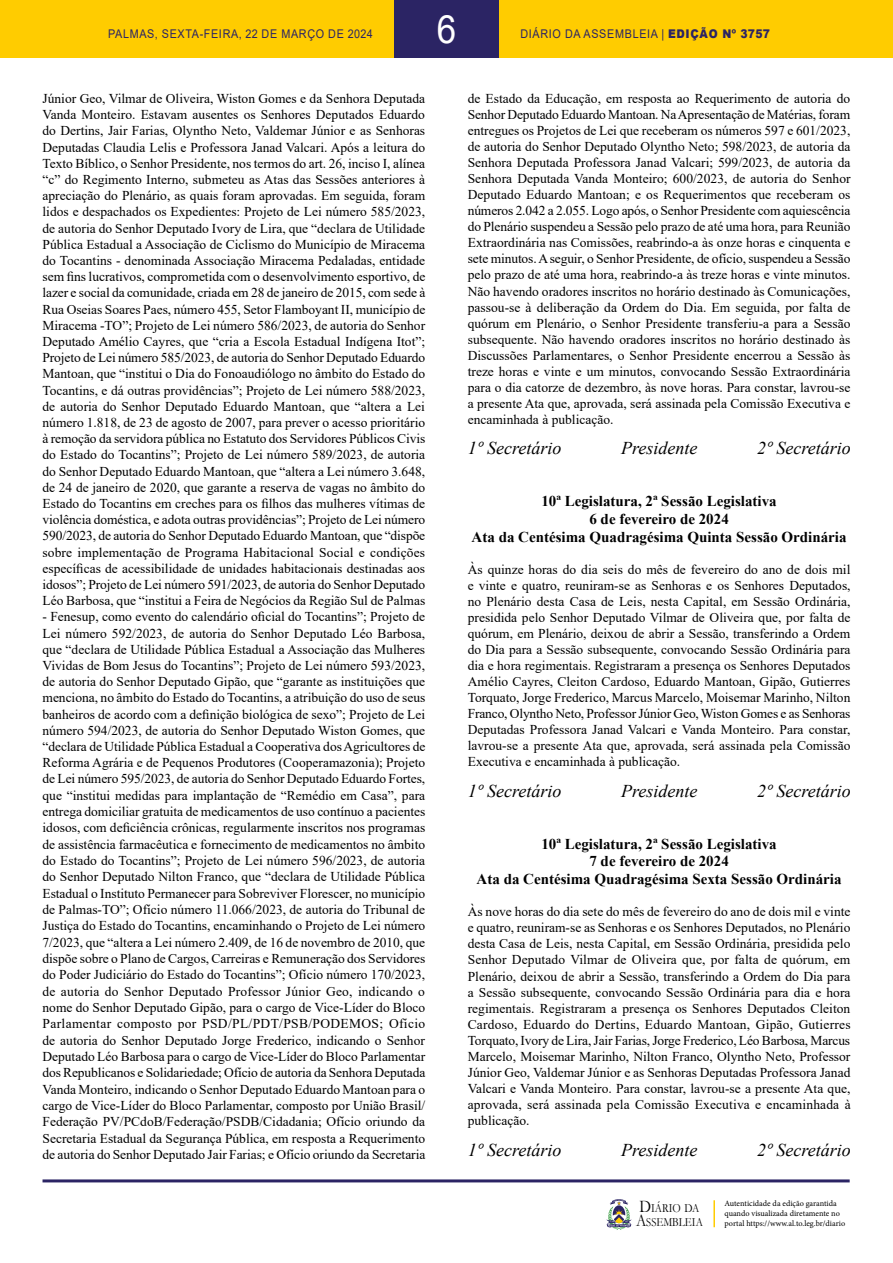
<style>
.page{position:relative;width:893px;height:1263px;background:#fff}
.page>*{position:absolute;margin:0;border:0;box-sizing:border-box;transform-origin:0 0}
.t1{font:39px "Arial";color:#fff;scale:.9 1}
.t2{font:italic 18px "Times New Roman";color:#000}
.t3{font:700 15px/17.9px "Times New Roman";color:#000;text-align:center}
.t4{font:13.5px/16px "Times New Roman";color:#000;text-align:justify}
.t5{font:12.45px/14px "Garamond";color:#000;scale:.85 1}
.t6{font:12px "Arial";letter-spacing:.065em;color:#2b2464;scale:.9 1}
.t7{font:8.25px/9.9px "Minion Pro";color:#000}
.s1{font-weight:900}
.s2{font-size:17.85px}
</style>
<div class="page">
<div style="left:0;top:0;width:893px;height:58px;background:#fc0"></div>
<hr style="left:43px;top:1179px;width:807px;height:3px;background:#2b2464">
<svg style="left:606px;top:1199px;width:26px;height:31px"></svg>
<div style="left:394px;top:0;width:105px;height:58px;background:#2b2464"></div>
<hr style="left:713px;top:1200px;width:2px;height:27px;background:#fc0">
<h1 class="t1" style="left:437px;top:2px;width:23px">6</h1>
<p class="t6" style="left:108px;top:25px;width:296px">PALMAS, SEXTA-FEIRA, 22 DE MARÇO DE 2024</p>
<p class="t6" style="left:520px;top:25px;width:279px">DIÁRIO DA ASSEMBLEIA | <span class="s1">EDIÇÃO Nº 3757</span></p>
<p class="t4" style="left:43px;top:90px;width:384px">Júnior Geo, Vilmar de Oliveira, Wiston Gomes e da Senhora Deputada Vanda Monteiro. Estavam ausentes os Senhores Deputados Eduardo do Dertins, Jair Farias, Olyntho Neto, Valdemar Júnior e as Senhoras Deputadas Claudia Lelis e Professora Janad Valcari. Após a leitura do Texto Bíblico, o Senhor Presidente, nos termos do art. 26, inciso I, alínea “c” do Regimento Interno, submeteu as Atas das Sessões anteriores à apreciação do Plenário, as quais foram aprovadas. Em seguida, foram lidos e despachados os Expedientes: Projeto de Lei número 585/2023, de autoria do Senhor Deputado Ivory de Lira, que “declara de Utilidade Pública Estadual a Associação de Ciclismo do Município de Miracema do Tocantins - denominada Associação Miracema Pedaladas, entidade sem fins lucrativos, comprometida com o desenvolvimento esportivo, de lazer e social da comunidade, criada em 28 de janeiro de 2015, com sede à Rua Oseias Soares Paes, número 455, Setor Flamboyant II, município de Miracema -TO”; Projeto de Lei número 586/2023, de autoria do Senhor Deputado Amélio Cayres, que “cria a Escola Estadual Indígena Itot”; Projeto de Lei número 585/2023, de autoria do Senhor Deputado Eduardo Mantoan, que “institui o Dia do Fonoaudiólogo no âmbito do Estado do Tocantins, e dá outras providências”; Projeto de Lei número 588/2023, de autoria do Senhor Deputado Eduardo Mantoan, que “altera a Lei número 1.818, de 23 de agosto de 2007, para prever o acesso prioritário à remoção da servidora pública no Estatuto dos Servidores Públicos Civis do Estado do Tocantins”; Projeto de Lei número 589/2023, de autoria do Senhor Deputado Eduardo Mantoan, que “altera a Lei número 3.648, de 24 de janeiro de 2020, que garante a reserva de vagas no âmbito do Estado do Tocantins em creches para os filhos das mulheres vítimas de violência doméstica, e adota outras providências”; Projeto de Lei número 590/2023, de autoria do Senhor Deputado Eduardo Mantoan, que “dispõe sobre implementação de Programa Habitacional Social e condições específicas de acessibilidade de unidades habitacionais destinadas aos idosos”; Projeto de Lei número 591/2023, de autoria do Senhor Deputado Léo Barbosa, que “institui a Feira de Negócios da Região Sul de Palmas</p>
<p class="t4" style="left:43px;top:608px;width:384px">- Fenesup, como evento do calendário oficial do Tocantins”; Projeto de Lei número 592/2023, de autoria do Senhor Deputado Léo Barbosa, que “declara de Utilidade Pública Estadual a Associação das Mulheres Vividas de Bom Jesus do Tocantins”; Projeto de Lei número 593/2023, de autoria do Senhor Deputado Gipão, que “garante as instituições que menciona, no âmbito do Estado do Tocantins, a atribuição do uso de seus banheiros de acordo com a definição biológica de sexo”; Projeto de Lei número 594/2023, de autoria do Senhor Deputado Wiston Gomes, que “declara de Utilidade Pública Estadual a Cooperativa dos Agricultores de Reforma Agrária e de Pequenos Produtores (Cooperamazonia); Projeto de Lei número 595/2023, de autoria do Senhor Deputado Eduardo Fortes, que “institui medidas para implantação de “Remédio em Casa”, para entrega domiciliar gratuita de medicamentos de uso contínuo a pacientes idosos, com deficiência crônicas, regularmente inscritos nos programas de assistência farmacêutica e fornecimento de medicamentos no âmbito do Estado do Tocantins”; Projeto de Lei número 596/2023, de autoria do Senhor Deputado Nilton Franco, que “declara de Utilidade Pública Estadual o Instituto Permanecer para Sobreviver Florescer, no município de Palmas-TO”; Ofício número 11.066/2023, de autoria do Tribunal de Justiça do Estado do Tocantins, encaminhando o Projeto de Lei número 7/2023, que “altera a Lei número 2.409, de 16 de novembro de 2010, que dispõe sobre o Plano de Cargos, Carreiras e Remuneração dos Servidores do Poder Judiciário do Estado do Tocantins”; Ofício número 170/2023, de autoria do Senhor Deputado Professor Júnior Geo, indicando o nome do Senhor Deputado Gipão, para o cargo de Vice-Líder do Bloco Parlamentar composto por PSD/PL/PDT/PSB/PODEMOS; Ofício de autoria do Senhor Deputado Jorge Frederico, indicando o Senhor Deputado Léo Barbosa para o cargo de Vice-Líder do Bloco Parlamentar dos Republicanos e Solidariedade; Ofício de autoria da Senhora Deputada Vanda Monteiro, indicando o Senhor Deputado Eduardo Mantoan para o cargo de Vice-Líder do Bloco Parlamentar, composto por União Brasil/ Federação PV/PCdoB/Federação/PSDB/Cidadania; Ofício oriundo da Secretaria Estadual da Segurança Pública, em resposta a Requerimento de autoria do Senhor Deputado Jair Farias; e Ofício oriundo da Secretaria</p>
<p class="t4" style="left:468px;top:90px;width:384px">de Estado da Educação, em resposta ao Requerimento de autoria do Senhor Deputado Eduardo Mantoan. Na Apresentação de Matérias, foram entregues os Projetos de Lei que receberam os números 597 e 601/2023, de autoria do Senhor Deputado Olyntho Neto; 598/2023, de autoria da Senhora Deputada Professora Janad Valcari; 599/2023, de autoria da Senhora Deputada Vanda Monteiro; 600/2023, de autoria do Senhor Deputado Eduardo Mantoan; e os Requerimentos que receberam os números 2.042 a 2.055. Logo após, o Senhor Presidente com aquiescência do Plenário suspendeu a Sessão pelo prazo de até uma hora, para Reunião Extraordinária nas Comissões, reabrindo-a às onze horas e cinquenta e sete minutos. A seguir, o Senhor Presidente, de ofício, suspendeu a Sessão pelo prazo de até uma hora, reabrindo-a às treze horas e vinte minutos.<br>Não havendo oradores inscritos no horário destinado às Comunicações, passou-se à deliberação da Ordem do Dia. Em seguida, por falta de quórum em Plenário, o Senhor Presidente transferiu-a para a Sessão subsequente. Não havendo oradores inscritos no horário destinado às Discussões Parlamentares, o Senhor Presidente encerrou a Sessão às treze horas e vinte e um minutos, convocando Sessão Extraordinária para o dia catorze de dezembro, às nove horas. Para constar, lavrou-se a presente Ata que, aprovada, será assinada pela Comissão Executiva e encaminhada à publicação.</p>
<h2 class="t2" style="left:468px;top:436px;width:95px">1º Secretário</h2>
<h2 class="t2" style="left:621px;top:436px;width:78px">Presidente</h2>
<h2 class="t2" style="left:757px;top:436px;width:95px">2º Secretário</h2>
<p class="t3" style="left:472px;top:492px;width:377px">10ª Legislatura, 2ª Sessão Legislativa<br>6 de fevereiro de 2024<br>Ata da Centésima Quadragésima Quinta Sessão Ordinária</p>
<p class="t4" style="left:468px;top:561px;width:384px">Às quinze horas do dia seis do mês de fevereiro do ano de dois mil e vinte e quatro, reuniram-se as Senhoras e os Senhores Deputados, no Plenário desta Casa de Leis, nesta Capital, em Sessão Ordinária, presidida pelo Senhor Deputado Vilmar de Oliveira que, por falta de quórum, em Plenário, deixou de abrir a Sessão, transferindo a Ordem do Dia para a Sessão subsequente, convocando Sessão Ordinária para dia e hora regimentais. Registraram a presença os Senhores Deputados Amélio Cayres, Cleiton Cardoso, Eduardo Mantoan, Gipão, Gutierres Torquato, Jorge Frederico, Marcus Marcelo, Moisemar Marinho, Nilton Franco, Olyntho Neto, Professor Júnior Geo, Wiston Gomes e as Senhoras Deputadas Professora Janad Valcari e Vanda Monteiro. Para constar, lavrou-se a presente Ata que, aprovada, será assinada pela Comissão Executiva e encaminhada à publicação.</p>
<h2 class="t2" style="left:468px;top:778px;width:95px">1º Secretário</h2>
<h2 class="t2" style="left:621px;top:778px;width:78px">Presidente</h2>
<h2 class="t2" style="left:757px;top:778px;width:95px">2º Secretário</h2>
<p class="t3" style="left:477px;top:834px;width:366px">10ª Legislatura, 2ª Sessão Legislativa<br>7 de fevereiro de 2024<br>Ata da Centésima Quadragésima Sexta Sessão Ordinária</p>
<p class="t4" style="left:468px;top:903px;width:384px">Às nove horas do dia sete do mês de fevereiro do ano de dois mil e vinte e quatro, reuniram-se as Senhoras e os Senhores Deputados, no Plenário desta Casa de Leis, nesta Capital, em Sessão Ordinária, presidida pelo Senhor Deputado Vilmar de Oliveira que, por falta de quórum, em Plenário, deixou de abrir a Sessão, transferindo a Ordem do Dia para a Sessão subsequente, convocando Sessão Ordinária para dia e hora regimentais. Registraram a presença os Senhores Deputados Cleiton Cardoso, Eduardo do Dertins, Eduardo Mantoan, Gipão, Gutierres Torquato, Ivory de Lira, Jair Farias, Jorge Frederico, Léo Barbosa, Marcus Marcelo, Moisemar Marinho, Nilton Franco, Olyntho Neto, Professor Júnior Geo, Valdemar Júnior e as Senhoras Deputadas Professora Janad Valcari e Vanda Monteiro. Para constar, lavrou-se a presente Ata que, aprovada, será assinada pela Comissão Executiva e encaminhada à publicação.</p>
<h2 class="t2" style="left:468px;top:1138px;width:95px">1º Secretário</h2>
<h2 class="t2" style="left:621px;top:1138px;width:78px">Presidente</h2>
<h2 class="t2" style="left:757px;top:1138px;width:95px">2º Secretário</h2>
<p class="t5" style="left:636px;top:1201px;width:80px"><span class="s2">D</span>IÁRIO DA<br><span class="s2">A</span>SSEMBLEIA</p>
<p class="t7" style="left:724px;top:1199px;width:122px">Autenticidade da edição garantida quando visualizada diretamente no portal https://www.al.to.leg.br/diario</p>
</div>
